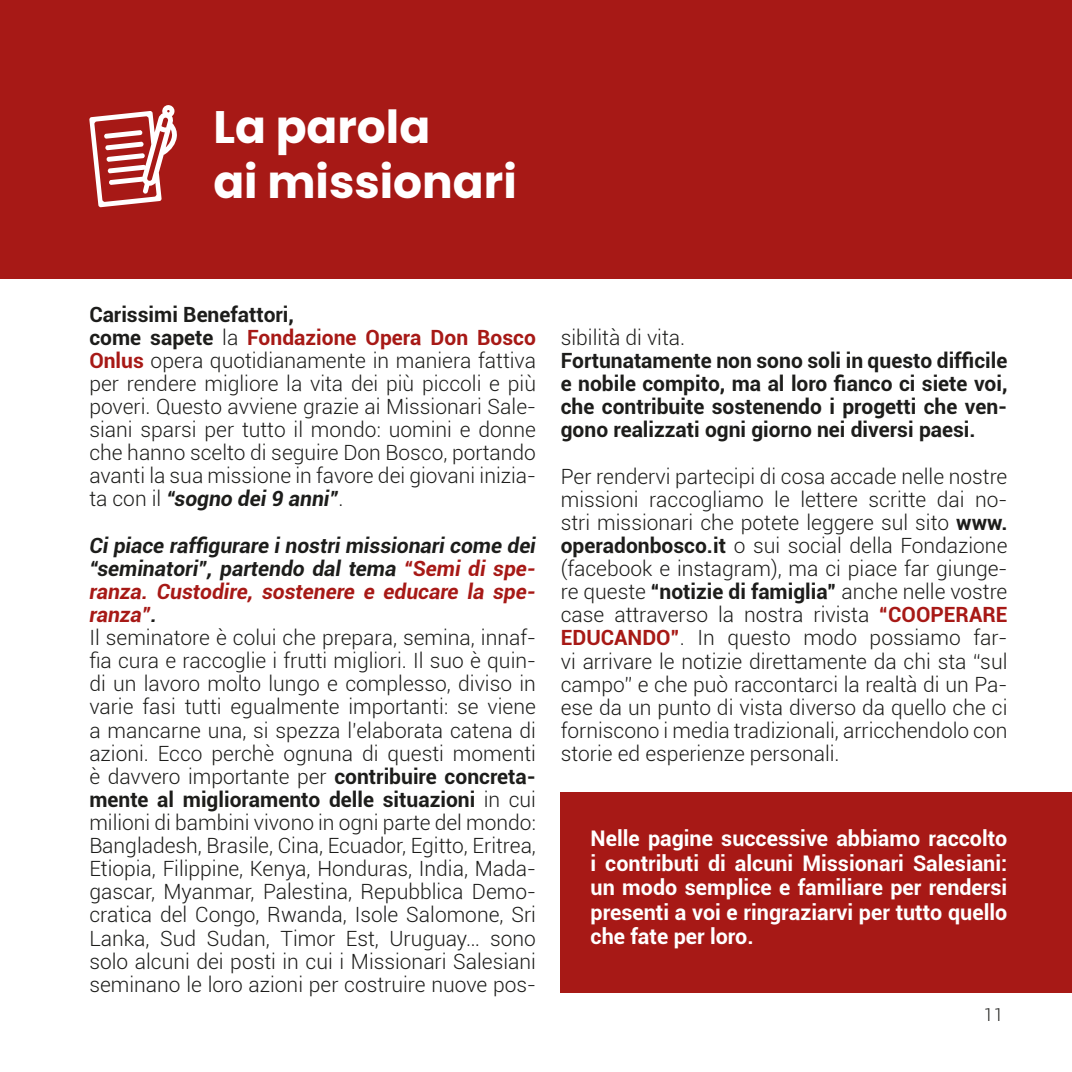
<style>
.page{position:relative;width:1072px;height:1072px;background:#fff}
.page>*{position:absolute;margin:0;border:0;box-sizing:border-box;transform-origin:0 0}
.t1{font:700 45.5px "Poppins";color:#fff}
.t2{font:700 21.53px/24.5px "Roboto";color:#fff;text-align:justify}
.t3{font:300 21px/23.1px "Roboto";color:#1d1d1b;text-align:justify}
.t4{font:700 21px/23.1px "Roboto";color:#1d1d1b;text-align:justify}
.t5{font:italic 700 21px/23.1px "Roboto";color:#1d1d1b;text-align:justify}
.t6{font:300 17.5px "Roboto";color:#1d1d1b}
.s1{font-weight:700}
.s2{font-weight:700;color:#a71916}
.s3{font-weight:700;font-style:italic}
.s4{color:#a71916}
</style>
<div class="page">
<div style="left:0;top:0;width:1071px;height:279px;background:#a71916"></div>
<div style="left:561px;top:792px;width:510px;height:200px;background:#a71916"></div>
<svg style="left:89px;top:105px;width:88px;height:102px"></svg>
<p class="t1" style="left:213px;top:101px;width:218px">La parola</p>
<p class="t1" style="left:213px;top:155px;width:305px">ai missionari</p>
<p class="t4" style="left:89px;top:302px;width:206px">Carissimi Benefattori,</p>
<p class="t3" style="left:89px;top:325px;width:448px"><span class="s1">come sapete</span> la <span class="s2">Fondazione Opera Don Bosco Onlus</span> opera quotidianamente in maniera fattiva per rendere migliore la vita dei più piccoli e più poveri. Questo avviene grazie ai Missionari Sale&shy;siani sparsi per tutto il mondo: uomini e donne che hanno scelto di seguire Don Bosco, portando avanti la sua missione in favore dei giovani inizia&shy;ta con il <span class="s3">“sogno dei 9 anni”</span>.</p>
<p class="t5" style="left:89px;top:533px;width:448px">Ci piace raffigurare i nostri missionari come dei “seminatori”, partendo dal tema <span class="s4">“Semi di spe&shy;ranza. Custodire, sostenere e educare la spe&shy;ranza”</span>.</p>
<p class="t3" style="left:89px;top:625px;width:448px">Il seminatore è colui che prepara, semina, innaf&shy;fia cura e raccoglie i frutti migliori. Il suo è quin&shy;di un lavoro molto lungo e complesso, diviso in varie fasi tutti egualmente importanti: se viene a mancarne una, si spezza l’elaborata catena di azioni. Ecco perchè ognuna di questi momenti è davvero importante per <span class="s1">contribuire concreta&shy;mente al miglioramento delle situazioni</span> in cui milioni di bambini vivono in ogni parte del mondo:<br>Bangladesh, Brasile, Cina, Ecuador, Egitto, Eritrea, Etiopia, Filippine, Kenya, Honduras, India, Mada&shy;gascar, Myanmar, Palestina, Repubblica Demo&shy;cratica del Congo, Rwanda, Isole Salomone, Sri Lanka, Sud Sudan, Timor Est, Uruguay… sono solo alcuni dei posti in cui i Missionari Salesiani seminano le loro azioni per costruire nuove pos-</p>
<p class="t3" style="left:561px;top:325px;width:126px">sibilità di vita.</p>
<p class="t4" style="left:561px;top:348px;width:448px">Fortunatamente non sono soli in questo difficile e nobile compito, ma al loro fianco ci siete voi, che contribuite sostenendo i progetti che ven&shy;gono realizzati ogni giorno nei diversi paesi.</p>
<p class="t3" style="left:561px;top:464px;width:448px">Per rendervi partecipi di cosa accade nelle nostre missioni raccogliamo le lettere scritte dai no&shy;stri missionari che potete leggere sul sito <span class="s1">www. operadonbosco.it</span> o sui social della Fondazione (facebook e instagram), ma ci piace far giunge&shy;re queste <span class="s1">“notizie di famiglia”</span> anche nelle vostre case attraverso la nostra rivista <span class="s2">“COOPERARE EDUCANDO”</span>. In questo modo possiamo far&shy;vi arrivare le notizie direttamente da chi sta “sul campo” e che può raccontarci la realtà di un Pa&shy;ese da un punto di vista diverso da quello che ci forniscono i media tradizionali, arricchendolo con storie ed esperienze personali.</p>
<p class="t2" style="left:590px;top:825px;width:418px">Nelle pagine successive abbiamo raccolto i contributi di alcuni Missionari Salesiani: un modo semplice e familiare per rendersi presenti a voi e ringraziarvi per tutto quello che fate per loro.</p>
<p class="t6" style="left:984px;top:1003px;width:21px">11</p>
</div>
